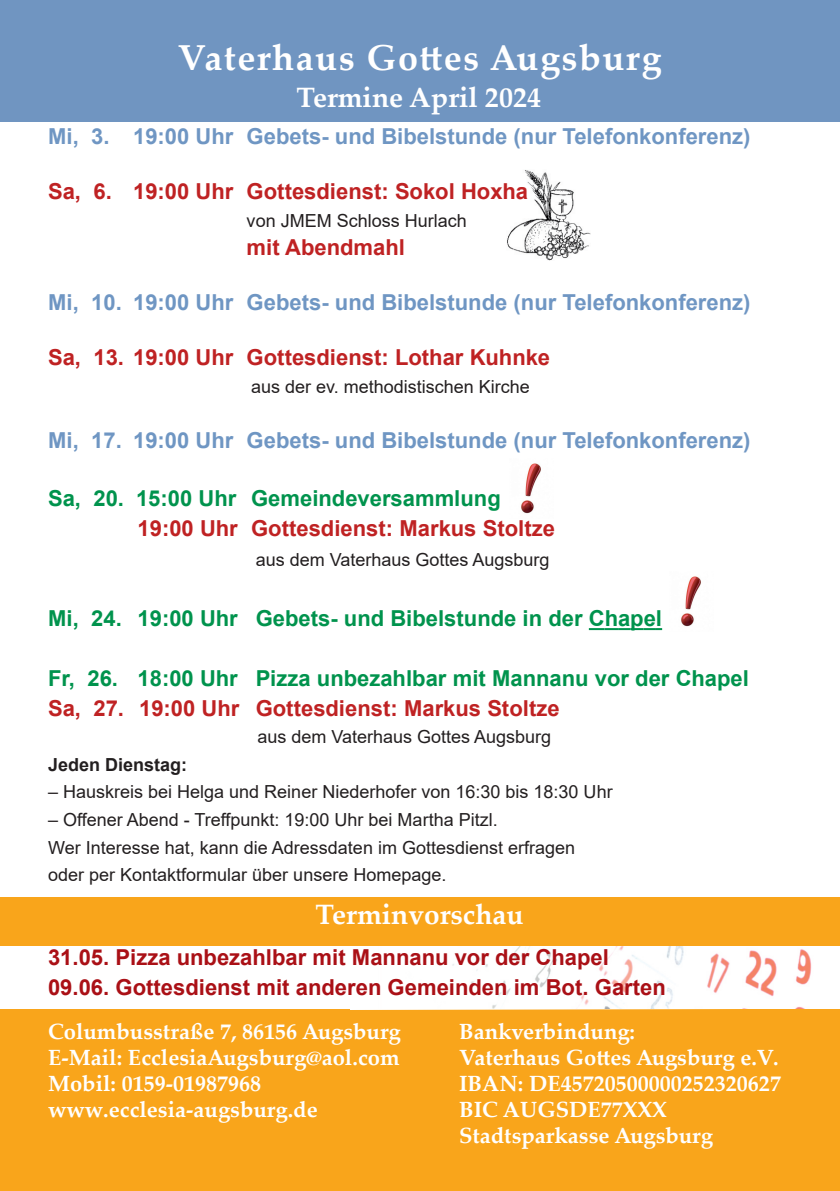
<style>
.page{position:relative;width:840px;height:1191px;background:#fff}
.page>*{position:absolute;margin:0;border:0;box-sizing:border-box;transform-origin:0 0}
.t1{font:700 36px "Palatino Linotype";letter-spacing:.04em;color:#fff}
.t2{font:700 28px "Palatino Linotype";color:#fff}
.t3{font:700 22px/26px "Palatino Linotype";color:#fff}
.t4{font:700 22px "Arial";color:#6f96c3}
.t5{font:700 22px "Arial";color:#bf2223}
.t6{font:700 22px "Arial";color:#00934d}
.t7{font:700 22px/30px "Arial";color:#aa1016}
.t8{font:18px/27.6px "Arial";color:#231f20}
.t9{font:700 18px "Arial";color:#231f20}
</style>
<div class="page">
<img style="left:507px;top:170px;width:83px;height:90px">
<svg style="left:588px;top:628px;width:73px;height:2px"></svg>
<img style="left:521px;top:463px;width:20px;height:51px">
<img style="left:747px;top:949px;width:65px;height:60px">
<div style="left:0;top:1009px;width:839px;height:182px;background:#f9a51b"></div>
<div style="left:0;top:0;width:839px;height:121px;background:#7095c1"></div>
<div style="left:0;top:897px;width:839px;height:49px;background:#f9a51b"></div>
<img style="left:681px;top:576px;width:20px;height:51px">
<h1 class="t1" style="left:178px;top:44px;width:484px">Vaterhaus Gottes Augsburg</h1>
<h2 class="t2" style="left:296px;top:87px;width:246px">Termine April 2024</h2>
<p class="t4" style="left:48px;top:124px;width:703px">Mi, 3. 19:00 Uhr Gebets- und Bibelstunde (nur Telefonkonferenz)</p>
<p class="t5" style="left:48px;top:179px;width:481px">Sa, 6. 19:00 Uhr Gottesdienst: Sokol Hoxha</p>
<p class="t8" style="left:246px;top:207px;width:222px">von JMEM Schloss Hurlach</p>
<p class="t5" style="left:246px;top:235px;width:160px">mit Abendmahl</p>
<p class="t4" style="left:48px;top:290px;width:703px">Mi, 10. 19:00 Uhr Gebets- und Bibelstunde (nur Telefonkonferenz)</p>
<p class="t5" style="left:48px;top:345px;width:503px">Sa, 13. 19:00 Uhr Gottesdienst: Lothar Kuhnke</p>
<p class="t8" style="left:251px;top:373px;width:280px">aus der ev. methodistischen Kirche</p>
<p class="t4" style="left:48px;top:428px;width:703px">Mi, 17. 19:00 Uhr Gebets- und Bibelstunde (nur Telefonkonferenz)</p>
<p class="t6" style="left:48px;top:485px;width:454px">Sa, 20. 15:00 Uhr Gemeindeversammlung</p>
<p class="t5" style="left:137px;top:515px;width:418px">19:00 Uhr Gottesdienst: Markus Stoltze</p>
<p class="t8" style="left:255px;top:545px;width:295px">aus dem Vaterhaus Gottes Augsburg</p>
<p class="t6" style="left:48px;top:605px;width:615px">Mi, 24. 19:00 Uhr Gebets- und Bibelstunde in der Chapel</p>
<p class="t6" style="left:48px;top:665px;width:702px">Fr, 26. 18:00 Uhr Pizza unbezahlbar mit Mannanu vor der Chapel</p>
<p class="t5" style="left:48px;top:695px;width:513px">Sa, 27. 19:00 Uhr Gottesdienst: Markus Stoltze</p>
<p class="t8" style="left:257px;top:723px;width:295px">aus dem Vaterhaus Gottes Augsburg</p>
<p class="t9" style="left:48px;top:754px;width:140px">Jeden Dienstag:</p>
<p class="t8" style="left:48px;top:778px;width:565px">– Hauskreis bei Helga und Reiner Niederhofer von 16:30 bis 18:30 Uhr</p>
<p class="t8" style="left:48px;top:806px;width:528px">– Offener Abend - Treffpunkt: 19:00 Uhr bei Martha Pitzl.<br>Wer Interesse hat, kann die Adressdaten im Gottesdienst erfragen oder per Kontaktformular über unsere Homepage.</p>
<h2 class="t2" style="left:315px;top:903px;width:209px">Terminvorschau</h2>
<p class="t7" style="left:48px;top:942px;width:619px">31.05. Pizza unbezahlbar mit Mannanu vor der Chapel<br>09.06. Gottesdienst mit anderen Gemeinden im Bot. Garten</p>
<p class="t3" style="left:48px;top:1021px;width:354px">Columbusstraße 7, 86156 Augsburg<br>E‑Mail: EcclesiaAugsburg@aol.com<br>Mobil: 0159‑01987968 www.ecclesia‑augsburg.de</p>
<p class="t3" style="left:459px;top:1021px;width:323px">Bankverbindung:<br>Vaterhaus Gottes Augsburg e.V.<br>IBAN: DE45720500000252320627<br>BIC AUGSDE77XXX<br>Stadtsparkasse Augsburg</p>
</div>
